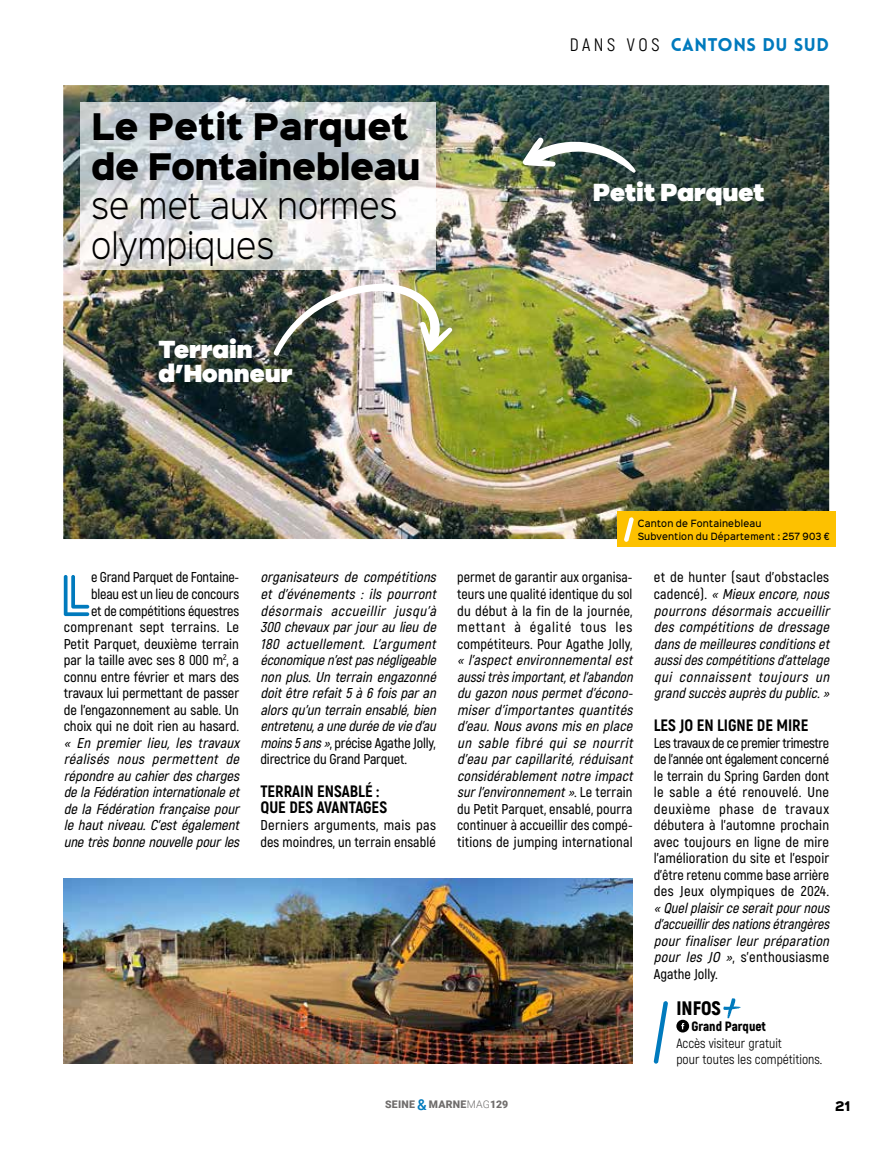
<style>
.page{position:relative;width:893px;height:1149px;background:#fff}
.page>*{position:absolute;margin:0;border:0;box-sizing:border-box;transform-origin:0 0}
.t1{font:700 55.95px "Lovelo Line";color:#007abd}
.t2{font:33px/39.6px "Sinkin Sans 900 X Black";letter-spacing:-.02em;color:#000;scale:.9 1}
.t3{font:300 33px/39.6px "Sinkin Sans 300";color:#000;scale:.9 1}
.t4{font:900 25.65px/24.3px "Galano Grotesque";color:#fff}
.t5{font:900 19.5px "Akrobat";color:#000}
.t6{font:900 18px "Lovelo";letter-spacing:.03em;color:#007abd}
.t7{font:800 16.5px/16.2px "Akrobat";color:#000}
.t8{font:italic 600 14.25px/16.5px "Akrobat";color:#000}
.t9{font:600 14.25px/16.5px "Akrobat";color:#000;text-align:justify}
.t10{font:13.5px/16.2px "Akrobat";color:#000}
.t11{font:900 13.5px "Akrobat";color:#000}
.t12{font:900 12px "Sinkin Sans 800";color:#000}
.t13{font:900 10.5px "Roboto";letter-spacing:.025em;color:#6f6c6b}
.t14{font:500 9px/12.9px "Sinkin Sans 500";letter-spacing:.025em;color:#000;scale:.9 1}
.s1{font-family:"Akrobat";font-weight:400;color:#000}
.s2{font-style:normal}
.s3{font-weight:500;font-size:15px;color:#007abd}
.s4{font-weight:300}
</style>
<div class="page">
<img style="left:63px;top:85px;width:766px;height:454px">
<svg style="left:522px;top:136px;width:114px;height:37px"></svg>
<img style="left:273px;top:282px;width:180px;height:75px">
<svg style="left:654px;top:1001px;width:14px;height:62px"></svg>
<svg style="left:723px;top:998px;width:18px;height:20px"></svg>
<svg style="left:676px;top:1019px;width:13px;height:13px"></svg>
<img style="left:81px;top:102px;width:355px;height:167px">
<div style="left:618px;top:511px;width:218px;height:35px;background:#fdc100"></div>
<svg style="left:624px;top:517px;width:10px;height:25px"></svg>
<img style="left:64px;top:878px;width:569px;height:185px">
<h2 class="t2" style="left:91px;top:109px;width:368px">Le Petit Parquet de Fontainebleau</h2>
<h2 class="t3" style="left:91px;top:184px;width:342px">se met aux normes olympiques</h2>
<h3 class="t4" style="left:159px;top:336px;width:135px">Terrain d’Honneur</h3>
<p class="t6" style="left:570px;top:33px;width:261px"><span class="s1">D A N S V O S</span> CANTONS DU SUD</p>
<h3 class="t4" style="left:593px;top:179px;width:173px">Petit Parquet</h3>
<p class="t9" style="left:64px;top:569px;width:177px;text-align:right">e Grand Parquet de Fontaine&shy;bleau est un lieu de concours<br>et de compétitions équestres comprenant sept terrains. Le<br>Petit Parquet, deuxième terrain par la taille avec ses 8 000 m<sup>2</sup>, a connu entre février et mars des travaux lui permettant de passer de l’engazonnement au sable. Un choix qui ne doit rien au hasard.</p>
<p class="t8" style="left:64px;top:734px;width:181px;text-align:justify">« En premier lieu, les travaux réalisés nous permettent de répondreaucahierdescharges delaFédérationinternationaleet delaFédération françaisepour le haut niveau. C’est également unetrèsbonnenouvellepourles</p>
<h1 class="t1" style="left:59px;top:561px;width:34px">L</h1>
<p class="t8" style="left:260px;top:569px;width:181px">organisateurs de compétitions et d’événements : ils pourront désormais accueillir jusqu’à<br>300chevauxparjouraulieude<br>180 actuellement. L’argument économiquen’estpasnégligeable non plus. Un terrain engazonné doitêtrerefait5à6foisparan alorsqu’unterrainensablé,bien entretenu,auneduréedevied’au moins5ans»<span class="s2">, précise Agathe Jolly, directrice du Grand Parquet.</span></p>
<p class="t7" style="left:260px;top:782px;width:128px">TERRAIN ENSABLÉ :<br>QUE DES AVANTAGES</p>
<p class="t9" style="left:260px;top:816px;width:177px">Derniers arguments, mais pas des moindres, un terrain ensablé</p>
<p class="t14" style="left:638px;top:516px;width:215px">Canton de Fontainebleau<br>Subvention du Département : 257 903 €</p>
<p class="t9" style="left:457px;top:569px;width:177px">permet de garantir aux organisa&shy;teurs une qualité identique du sol du début à la fin de la journée, mettant à égalité tous les compétiteurs. Pour Agathe Jolly,</p>
<p class="t8" style="left:457px;top:651px;width:181px">« l’aspectenvironnementalest aussitrèsimportant,etl’abandon du gazon nouspermetd’écono&shy;miser d’importantes quantités d’eau.Nousavonsmisen place un sable fibré qui se nourrit d’eau par capillarité, réduisant considérablementnotre impact surl’environnement»<span class="s2">. L e t e r r a i n du Petit Parquet, ensablé, pourra continuer à accueillir des compé&shy;titions de jumping international</span></p>
<p class="t8" style="left:654px;top:569px;width:181px"><span class="s2">et de hunter (saut d’obstacles c a d e n c é ) .</span> « Mieuxencore,nous pourrons désormais accueillir des compétitions de dressage dansdemeilleuresconditionset aussidescompétitionsd’attelage qui connaissent toujours un grand succèsauprèsdu public.»</p>
<p class="t7" style="left:654px;top:716px;width:156px">LES JO EN LIGNE DE MIRE</p>
<p class="t9" style="left:654px;top:734px;width:177px">Les travaux de ce premier trimestre de l’année ont également concerné le terrain du Spring Garden dont le sable a été renouvelé. Une deuxième phase de travaux débutera à l’automne prochain avec toujours en ligne de mire l’amélioration du site et l’espoir d’être retenu comme base arrière des Jeux olympiques de 2024.</p>
<p class="t8" style="left:654px;top:899px;width:181px">«Quelplaisirceseraitpournous d’accueillirdesnationsétrangères pour finaliser leur préparation pour les JO »<span class="s2">, s’enthousiasme<br>Agathe Jolly.</span></p>
<h3 class="t5" style="left:676px;top:995px;width:46px">INFOS</h3>
<p class="t11" style="left:691px;top:1017px;width:76px">Grand Parquet</p>
<p class="t10" style="left:676px;top:1034px;width:148px">Accès visiteur gratuit<br>pour toutes les compétitions.</p>
<p class="t13" style="left:385px;top:1096px;width:125px">SEINE <span class="s3">&amp;</span> MARNE<span class="s4">MAG</span>129</p>
<p class="t12" style="left:835px;top:1099px;width:17px">21</p>
</div>
